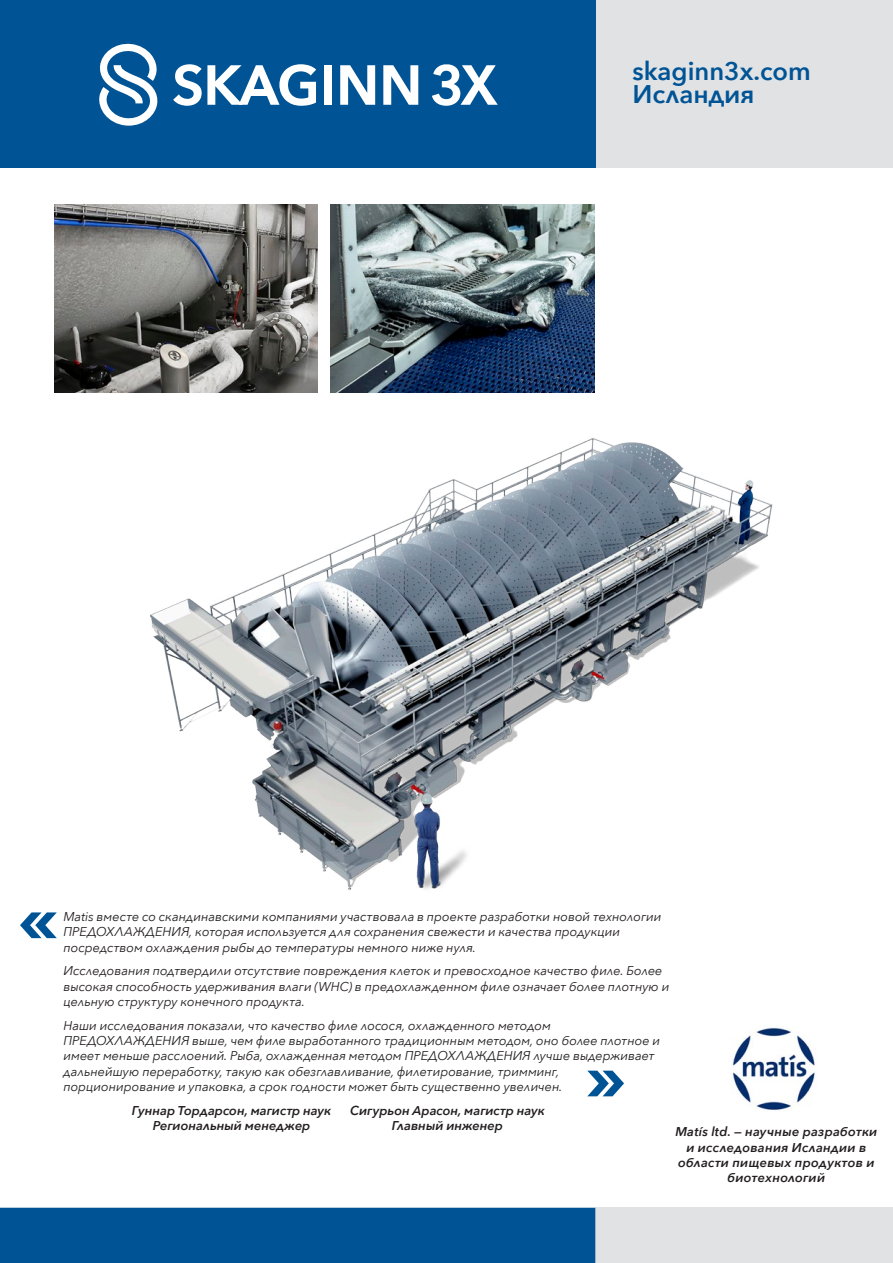
<style>
.page{position:relative;width:893px;height:1263px;background:#fff}
.page>*{position:absolute;margin:0;border:0;box-sizing:border-box;transform-origin:0 0}
.t1{font:72px "Proxima Nova Extrabld";color:#005495}
.t2{font:600 25.5px/22.5px "Avenir Next";color:#005495}
.t3{font:italic 12.75px/15.3px "Avenir Next";letter-spacing:-.01em;color:#231f20}
.t4{font:italic 600 12.75px/15.3px "Avenir Next";color:#231f20;text-align:center}
</style>
<div class="page">
<img style="left:331px;top:205px;width:263px;height:188px">
<img style="left:54px;top:205px;width:263px;height:188px">
<img style="left:732px;top:1027px;width:85px;height:84px">
<div style="left:595px;top:0;width:298px;height:167px;background:#e1e2e4"></div>
<div style="left:0;top:0;width:595px;height:167px;background:#005495"></div>
<svg style="left:99px;top:43px;width:59px;height:83px"></svg>
<svg style="left:173px;top:64px;width:143px;height:42px"></svg>
<div style="left:324px;top:65px;width:8px;height:40px;background:#fff"></div>
<svg style="left:340px;top:65px;width:35px;height:40px"></svg>
<svg style="left:383px;top:65px;width:35px;height:40px"></svg>
<svg style="left:432px;top:64px;width:66px;height:42px"></svg>
<div style="left:595px;top:1208px;width:298px;height:55px;background:#e1e2e4"></div>
<div style="left:0;top:1208px;width:595px;height:55px;background:#005495"></div>
<img style="left:150px;top:438px;width:623px;height:452px">
<h2 class="t2" style="left:632px;top:59px;width:180px">skaginn3x.com<br>Исландия</h2>
<p class="t3" style="left:63px;top:908px;width:600px">Matis вместе со скандинавскими компаниями участвовала в проекте разработки новой технологии<br>ПРЕДОХЛАЖДЕНИЯ, которая используется для сохранения свежести и качества продукции посредством охлаждения рыбы до температуры немного ниже нуля.</p>
<p class="t3" style="left:63px;top:963px;width:608px">Исследования подтвердили отсутствие повреждения клеток и превосходное качество филе. Более высокая способность удерживания влаги (WHC) в предохлажденном филе означает более плотную и цельную структуру конечного продукта.</p>
<p class="t3" style="left:63px;top:1017px;width:598px">Наши исследования показали, что качество филе лосося, охлажденного методом ПРЕДОХЛАЖДЕНИЯ выше, чем филе выработанного традиционным методом, оно более плотное и имеет меньше расслоений. Рыба, охлажденная методом ПРЕДОХЛАЖДЕНИЯ лучше выдерживает дальнейшую переработку, такую как обезглавливание, филетирование, тримминг, порционирование и упаковка, а срок годности может быть существенно увеличен.</p>
<p class="t4" style="left:132px;top:1102px;width:201px">Гуннар Тордарсон, магистр наук</p>
<p class="t4" style="left:350px;top:1102px;width:196px">Сигурьон Арасон, магистр наук</p>
<p class="t4" style="left:153px;top:1118px;width:159px">Региональный менеджер</p>
<p class="t4" style="left:392px;top:1118px;width:113px">Главный инженер</p>
<h1 class="t1" style="left:18px;top:886px;width:43px">«</h1>
<h1 class="t1" style="left:585px;top:1044px;width:43px">»</h1>
<p class="t4" style="left:675px;top:1124px;width:204px">Matís ltd. — научные разработки и исследования Исландии в области пищевых продуктов и биотехнологий</p>
</div>
